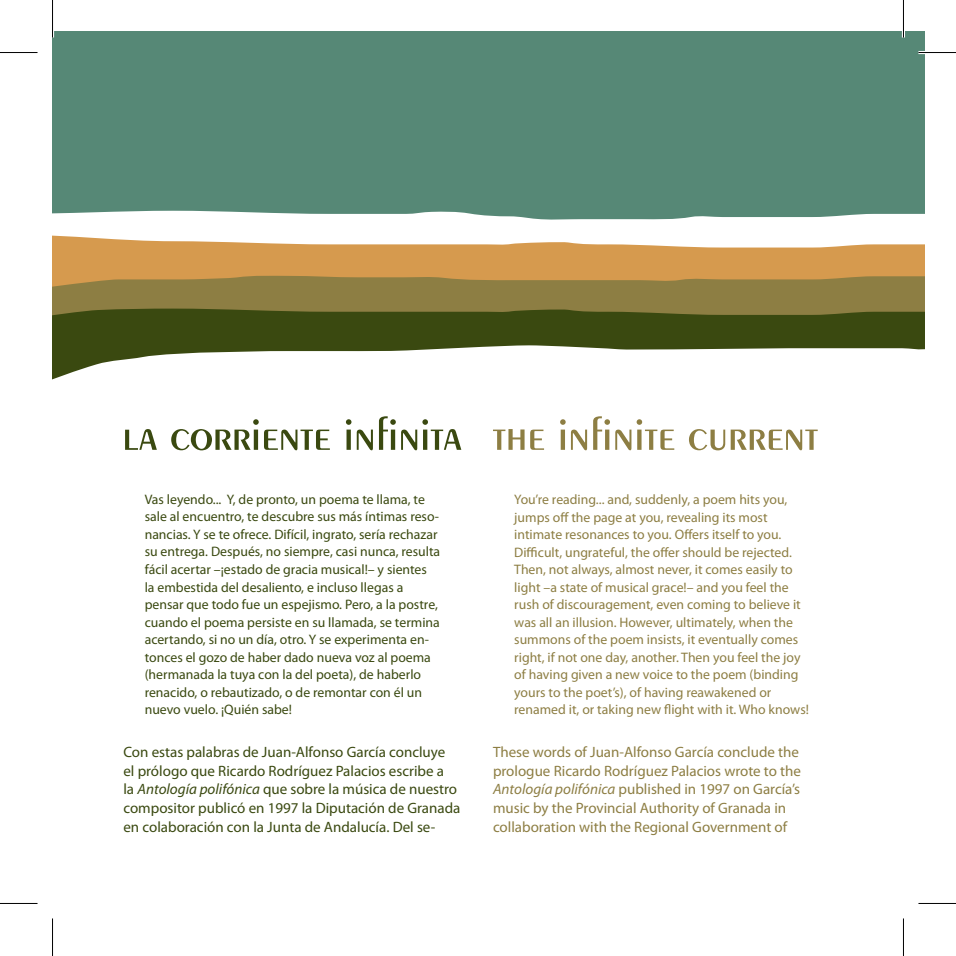
<style>
.page{position:relative;width:956px;height:956px;background:#fff}
.page>*{position:absolute;margin:0;border:0;box-sizing:border-box;transform-origin:0 0}
.t1{font:15px/18.8px "Myriad Pro";color:#3a4910}
.t2{font:15px/18.8px "Myriad Pro";color:#8d7e43}
.t3{font:13.75px/17.5px "Myriad Pro";color:#8d7e43}
.t4{font:13.75px/17.5px "Myriad Pro";color:#3a4910}
.s1{font-style:italic}
</style>
<div class="page">
<svg style="left:52px;top:247px;width:872px;height:201px"></svg>
<svg style="left:52px;top:235px;width:872px;height:12px"></svg>
<div style="left:52px;top:31px;width:872px;height:189px;background:#568876"></div>
<hr style="left:918px;top:51px;width:37px;height:3px;background:#fff">
<hr style="left:51px;top:0;width:3px;height:37px;background:#fff">
<hr style="left:901px;top:0;width:3px;height:37px;background:#fff">
<hr style="left:0;top:52px;width:38px;height:1px;background:#000">
<hr style="left:918px;top:52px;width:37px;height:1px;background:#000">
<hr style="left:0;top:902px;width:38px;height:1px;background:#000">
<hr style="left:918px;top:902px;width:37px;height:1px;background:#000">
<hr style="left:52px;top:0;width:1px;height:37px;background:#000">
<hr style="left:52px;top:918px;width:1px;height:37px;background:#000">
<hr style="left:902px;top:0;width:1px;height:37px;background:#000">
<hr style="left:902px;top:918px;width:1px;height:37px;background:#000">
<p class="t4" style="left:145px;top:490px;width:297px">Vas leyendo... Y, de pronto, un poema te llama, te sale al encuentro, te descubre sus más íntimas reso&shy;nancias. Y se te ofrece. Difícil, ingrato, sería rechazar su entrega. Después, no siempre, casi nunca, resulta fácil acertar –¡estado de gracia musical!– y sientes la embestida del desaliento, e incluso llegas a pensar que todo fue un espejismo. Pero, a la postre, cuando el poema persiste en su llamada, se termina acertando, si no un día, otro. Y se experimenta en&shy;tonces el gozo de haber dado nueva voz al poema (hermanada la tuya con la del poeta), de haberlo renacido, o rebautizado, o de remontar con él un nuevo vuelo. ¡Quién sabe!</p>
<p class="t3" style="left:514px;top:490px;width:296px">You’re reading... and, suddenly, a poem hits you, jumps off the page at you, revealing its most intimate resonances to you. Offers itself to you.<br>Difficult, ungrateful, the offer should be rejected.<br>Then, not always, almost never, it comes easily to light –a state of musical grace!– and you feel the rush of discouragement, even coming to believe it was all an illusion. However, ultimately, when the summons of the poem insists, it eventually comes right, if not one day, another. Then you feel the joy of having given a new voice to the poem (binding yours to the poet’s), of having reawakened or renamed it, or taking new flight with it. Who knows!</p>
<p class="t1" style="left:123px;top:742px;width:338px">Con estas palabras de Juan-Alfonso García concluye<br>el prólogo que Ricardo Rodríguez Palacios escribe a<br>la <span class="s1">Antología polifónica</span> que sobre la música de nuestro compositor publicó en 1997 la Diputación de Granada en colaboración con la Junta de Andalucía. Del se-</p>
<p class="t2" style="left:493px;top:742px;width:309px">These words of Juan-Alfonso García conclude the prologue Ricardo Rodríguez Palacios wrote to the <span class="s1">Antología polifónica</span> published in 1997 on García’s music by the Provincial Authority of Granada in collaboration with the Regional Government of</p>
</div>
